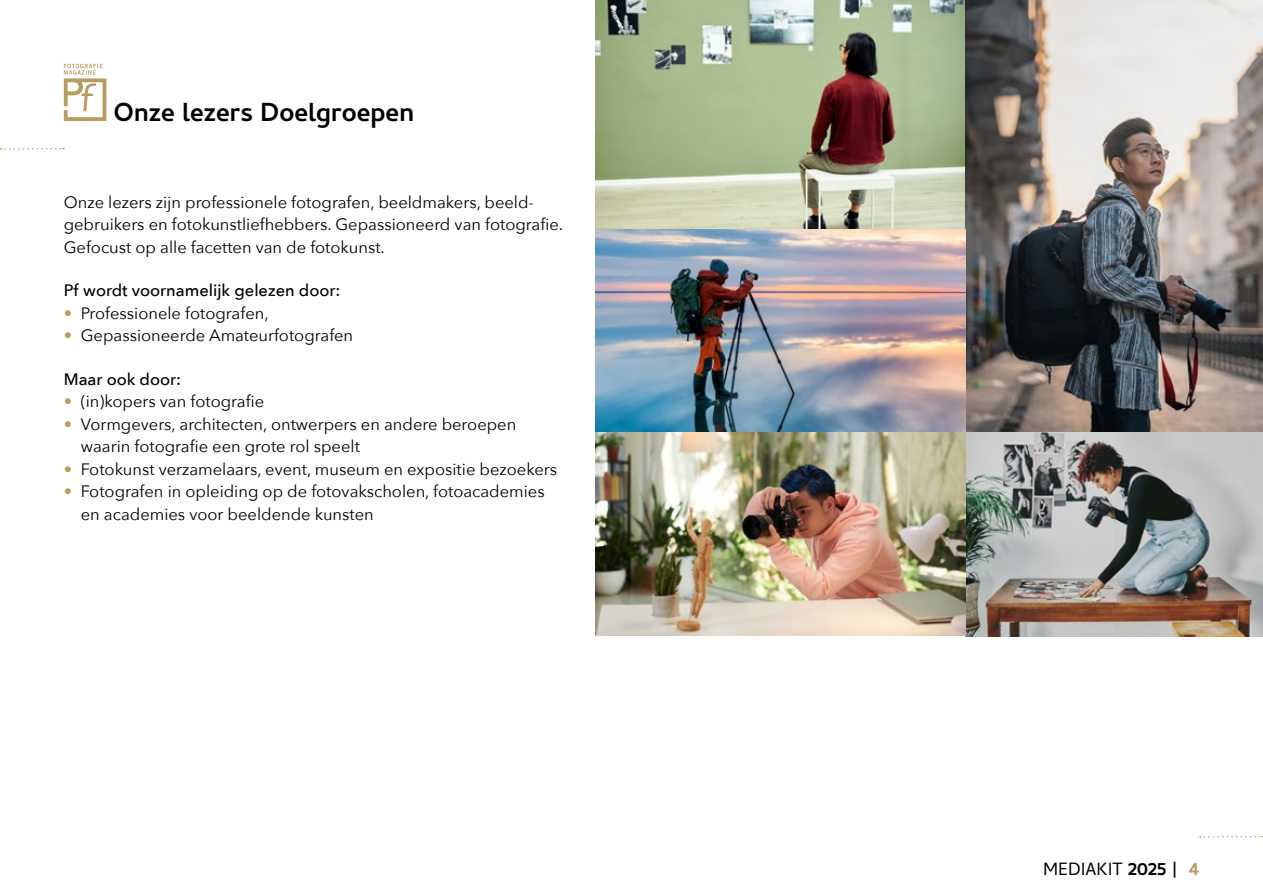
<style>
.page{position:relative;width:1263px;height:893px;background:#fff}
.page>*{position:absolute;margin:0;border:0;box-sizing:border-box;transform-origin:0 0}
.t1{font:700 33px "Cambay Devanagari";color:#000}
.t2{font:22.5px "Cambay Devanagari";color:#000}
.t3{font:16.5px/22.5px "Avenir Next";color:#000}
.t4{font:500 16.5px "Avenir Next";color:#000}
.s1{color:#b69d5f}
.s2{font-weight:700;font-size:25.5px}
.s3{font-weight:700;font-size:19.5px}
.s4{font-weight:700;font-size:25.5px;color:#b69d5f}
</style>
<div class="page">
<img style="left:595px;top:0;width:668px;height:636px">
<svg style="left:1px;top:148px;width:63px;height:2px"></svg>
<svg style="left:1200px;top:836px;width:63px;height:2px"></svg>
<svg style="left:64px;top:64px;width:42px;height:57px"></svg>
<h1 class="t1" style="left:114px;top:90px;width:302px">Onze lezers Doelgroepen</h1>
<p class="t3" style="left:64px;top:190px;width:501px">Onze lezers zijn professionele fotografen, beeldmakers, beeld&shy;gebruikers en fotokunstliefhebbers. Gepassioneerd van fotografie.<br>Gefocust op alle facetten van de fotokunst.</p>
<p class="t4" style="left:64px;top:277px;width:278px">Pf wordt voornamelijk gelezen door:</p>
<p class="t3" style="left:64px;top:301px;width:206px"><span class="s1">•</span> Professionele fotografen,</p>
<p class="t3" style="left:64px;top:324px;width:291px"><span class="s1">•</span> Gepassioneerde Amateurfotografen</p>
<p class="t4" style="left:64px;top:365px;width:119px">Maar ook door:</p>
<p class="t3" style="left:64px;top:390px;width:202px"><span class="s1">•</span> (in)kopers van fotografie</p>
<p class="t3" style="left:81px;top:412px;width:437px;text-indent:-17px"><span class="s1">•</span> Vormgevers, architecten, ontwerpers en andere beroepen waarin fotografie een grote rol speelt</p>
<p class="t3" style="left:64px;top:457px;width:495px"><span class="s1">•</span> Fotokunst verzamelaars, event, museum en expositie bezoekers</p>
<p class="t3" style="left:81px;top:480px;width:465px;text-indent:-17px"><span class="s1">•</span> Fotografen in opleiding op de fotovakscholen, fotoacademies en academies voor beeldende kunsten</p>
<h2 class="t2" style="left:1043px;top:858px;width:158px">MEDIAKIT <span class="s2">2025</span> <span class="s3">|</span> <span class="s4">4</span></h2>
</div>
